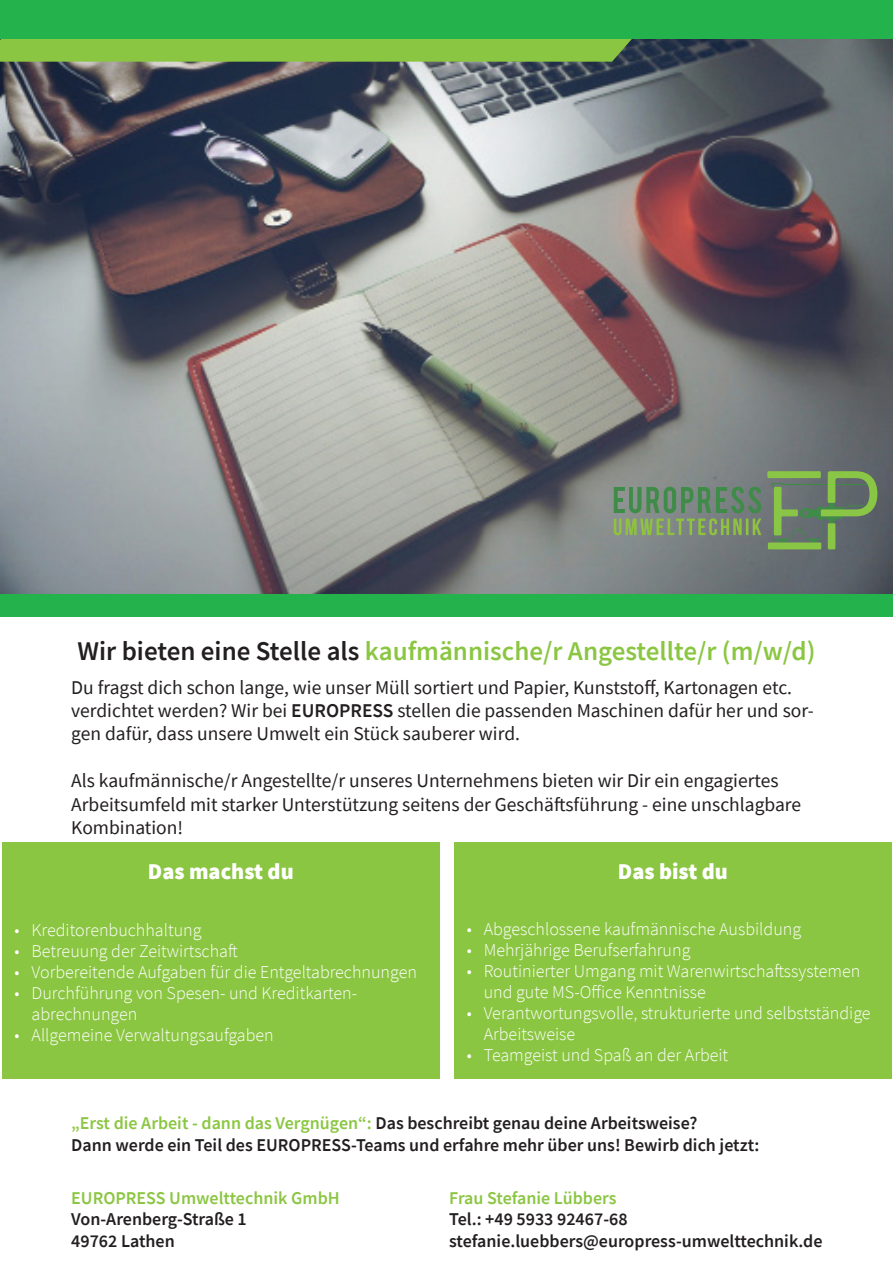
<style>
.page{position:relative;width:893px;height:1263px;background:#fff}
.page>*{position:absolute;margin:0;border:0;box-sizing:border-box;transform-origin:0 0}
.t1{font:600 27px "Source Sans Pro";color:#8bc642}
.t2{font:900 22.5px "Source Sans Pro";color:#fff}
.t3{font:19.5px/23.4px "Source Sans Pro";color:#231f20}
.t4{font:300 18px/21px "Source Sans Pro";color:#fff}
.t5{font:600 18px "Source Sans Pro";color:#231f20}
.t6{font:600 18px "Source Sans Pro";color:#8bc642}
.s1{color:#231f20}
.s2{font-weight:600}
.s3{color:#8bc642}
</style>
<div class="page">
<img style="left:0;top:39px;width:893px;height:555px">
<div style="left:0;top:0;width:893px;height:39px;background:#23b24b"></div>
<div style="left:0;top:39px;width:632px;height:23px;background:#8bc642"></div>
<div style="left:0;top:594px;width:893px;height:23px;background:#23b24b"></div>
<div style="left:2px;top:842px;width:438px;height:237px;background:#8bc642"></div>
<div style="left:454px;top:842px;width:438px;height:237px;background:#8bc642"></div>
<div style="left:828px;top:523px;width:7px;height:26px;background:#8ac645"></div>
<div style="left:767px;top:471px;width:54px;height:7px;background:#8ac645"></div>
<div style="left:768px;top:542px;width:53px;height:7px;background:#8ac645"></div>
<svg style="left:771px;top:471px;width:106px;height:71px;background:#6b8561"></svg>
<svg style="left:614px;top:487px;width:147px;height:48px;background:#71906b"></svg>
<p class="t1" style="left:78px;top:633px;width:739px"><span class="s1">Wir bieten eine Stelle als</span> kaufmännische/r Angestellte/r (m/w/d)</p>
<p class="t3" style="left:71px;top:675px;width:744px">Du fragst dich schon lange, wie unser Müll sortiert und Papier, Kunststoff, Kartonagen etc. verdichtet werden? Wir bei <span class="s2">EUROPRESS</span> stellen die passenden Maschinen dafür her und sor&shy;gen dafür, dass unsere Umwelt ein Stück sauberer wird.</p>
<p class="t3" style="left:71px;top:769px;width:731px">Als kaufmännische/r Angestellte/r unseres Unternehmens bieten wir Dir ein engagiertes<br>Arbeitsumfeld mit starker Unterstützung seitens der Geschäftsführung - eine unschlagbare<br>Kombination!</p>
<p class="t2" style="left:148px;top:856px;width:147px">Das machst du</p>
<p class="t2" style="left:618px;top:856px;width:111px">Das bist du</p>
<p class="t4" style="left:15px;top:919px;width:188px">• Kreditorenbuchhaltung</p>
<p class="t4" style="left:15px;top:940px;width:225px">• Betreuung der Zeitwirtschaft</p>
<p class="t4" style="left:15px;top:961px;width:404px">• Vorbereitende Aufgaben für die Entgeltabrechnungen</p>
<p class="t4" style="left:32px;top:982px;width:327px;text-indent:-17px">• Durchführung von Spesen- und Kreditkarten&shy;abrechnungen</p>
<p class="t4" style="left:15px;top:1024px;width:261px">• Allgemeine Verwaltungsaufgaben</p>
<p class="t4" style="left:467px;top:918px;width:336px">• Abgeschlossene kaufmännische Ausbildung</p>
<p class="t4" style="left:467px;top:939px;width:225px">• Mehrjährige Berufserfahrung</p>
<p class="t4" style="left:484px;top:960px;width:378px;text-indent:-17px">• Routinierter Umgang mit Warenwirtschaftssystemen und gute MS-Office Kenntnisse</p>
<p class="t4" style="left:484px;top:1002px;width:388px;text-indent:-17px">• Verantwortungsvolle, strukturierte und selbstständige<br>Arbeitsweise</p>
<p class="t4" style="left:467px;top:1044px;width:263px">• Teamgeist und Spaß an der Arbeit</p>
<p class="t5" style="left:71px;top:1111px;width:628px"><span class="s3">„Erst die Arbeit - dann das Vergnügen“:</span> Das beschreibt genau deine Arbeitsweise?</p>
<p class="t5" style="left:71px;top:1133px;width:690px">Dann werde ein Teil des EUROPRESS-Teams und erfahre mehr über uns! Bewirb dich jetzt:</p>
<p class="t6" style="left:71px;top:1186px;width:270px">EUROPRESS Umwelttechnik GmbH</p>
<p class="t6" style="left:449px;top:1186px;width:169px">Frau Stefanie Lübbers</p>
<p class="t5" style="left:71px;top:1207px;width:177px">Von-Arenberg-Straße 1</p>
<p class="t5" style="left:449px;top:1207px;width:180px">Tel.: +49 5933 92467-68</p>
<p class="t5" style="left:71px;top:1229px;width:105px">49762 Lathen</p>
<p class="t5" style="left:449px;top:1229px;width:375px">stefanie.luebbers@europress-umwelttechnik.de</p>
</div>
